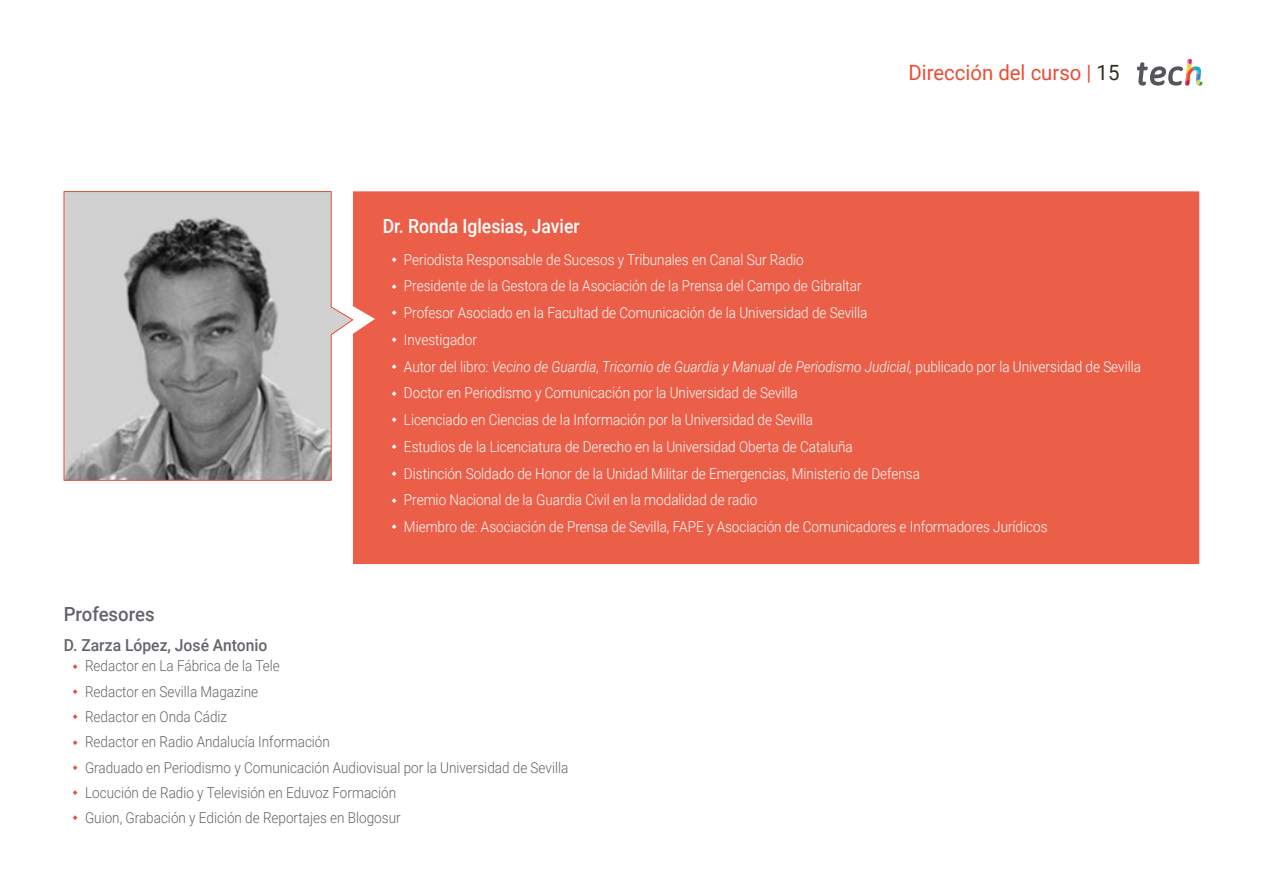
<style>
.page{position:relative;width:1263px;height:893px;background:#fff}
.page>*{position:absolute;margin:0;border:0;box-sizing:border-box;transform-origin:0 0}
.t1{font:21px "Roboto";color:#e94d35}
.t2{font:500 19.5px "Roboto";color:#fff;scale:.9 1}
.t3{font:500 19.5px "Roboto";color:#61646a;scale:.95 1}
.t4{font:500 16.5px "Roboto";color:#61646a;scale:.95 1}
.t5{font:300 15px/26.7px "Roboto";color:#fff;scale:.9 1}
.t6{font:300 15px/25.2px "Roboto";color:#61646a;scale:.9 1}
.s1{color:#312e20}
.s2{font-style:italic}
</style>
<div class="page">
<svg style="left:1137px;top:59px;width:65px;height:27px"></svg>
<div style="left:353px;top:191px;width:846px;height:373px;background:#eb5f49"></div>
<svg style="left:64px;top:191px;width:289px;height:290px;background:#aba9a8"></svg>
<svg style="left:392px;top:257px;width:5px;height:5px"></svg>
<svg style="left:392px;top:284px;width:5px;height:5px"></svg>
<svg style="left:392px;top:310px;width:5px;height:5px"></svg>
<svg style="left:392px;top:337px;width:5px;height:5px"></svg>
<svg style="left:392px;top:364px;width:5px;height:5px"></svg>
<svg style="left:392px;top:391px;width:5px;height:5px"></svg>
<svg style="left:392px;top:417px;width:5px;height:5px"></svg>
<svg style="left:392px;top:444px;width:5px;height:5px"></svg>
<svg style="left:392px;top:471px;width:5px;height:5px"></svg>
<svg style="left:392px;top:498px;width:5px;height:5px"></svg>
<svg style="left:392px;top:524px;width:5px;height:5px"></svg>
<h1 class="t1" style="left:908px;top:57px;width:213px">Dirección del curso | <span class="s1">15</span></h1>
<h2 class="t2" style="left:383px;top:212px;width:220px">Dr. Ronda Iglesias, Javier</h2>
<p class="t5" style="left:404px;top:245px;width:820px">Periodista Responsable de Sucesos y Tribunales en Canal Sur Radio<br>Presidente de la Gestora de la Asociación de la Prensa del Campo de Gibraltar<br>Profesor Asociado en la Facultad de Comunicación de la Universidad de Sevilla<br>Investigador<br>Autor del libro: <span class="s2">Vecino de Guardia, Tricornio de Guardia y Manual de Periodismo Judicial,</span> publicado por la Universidad de Sevilla Doctor en Periodismo y Comunicación por la Universidad de Sevilla<br>Licenciado en Ciencias de la Información por la Universidad de Sevilla<br>Estudios de la Licenciatura de Derecho en la Universidad Oberta de Cataluña<br>Distinción Soldado de Honor de la Unidad Militar de Emergencias, Ministerio de Defensa<br>Premio Nacional de la Guardia Civil en la modalidad de radio<br>Miembro de: Asociación de Prensa de Sevilla, FAPE y Asociación de Comunicadores e Informadores Jurídicos</p>
<h2 class="t3" style="left:64px;top:601px;width:97px">Profesores</h2>
<p class="t4" style="left:64px;top:633px;width:216px">D. Zarza López, José Antonio</p>
<p class="t6" style="left:85px;top:653px;width:538px">Redactor en La Fábrica de la Tele<br>Redactor en Sevilla Magazine<br>Redactor en Onda Cádiz<br>Redactor en Radio Andalucía Información<br>Graduado en Periodismo y Comunicación Audiovisual por la Universidad de Sevilla Locución de Radio y Televisión en Eduvoz Formación<br>Guion, Grabación y Edición de Reportajes en Blogosur</p>
</div>
